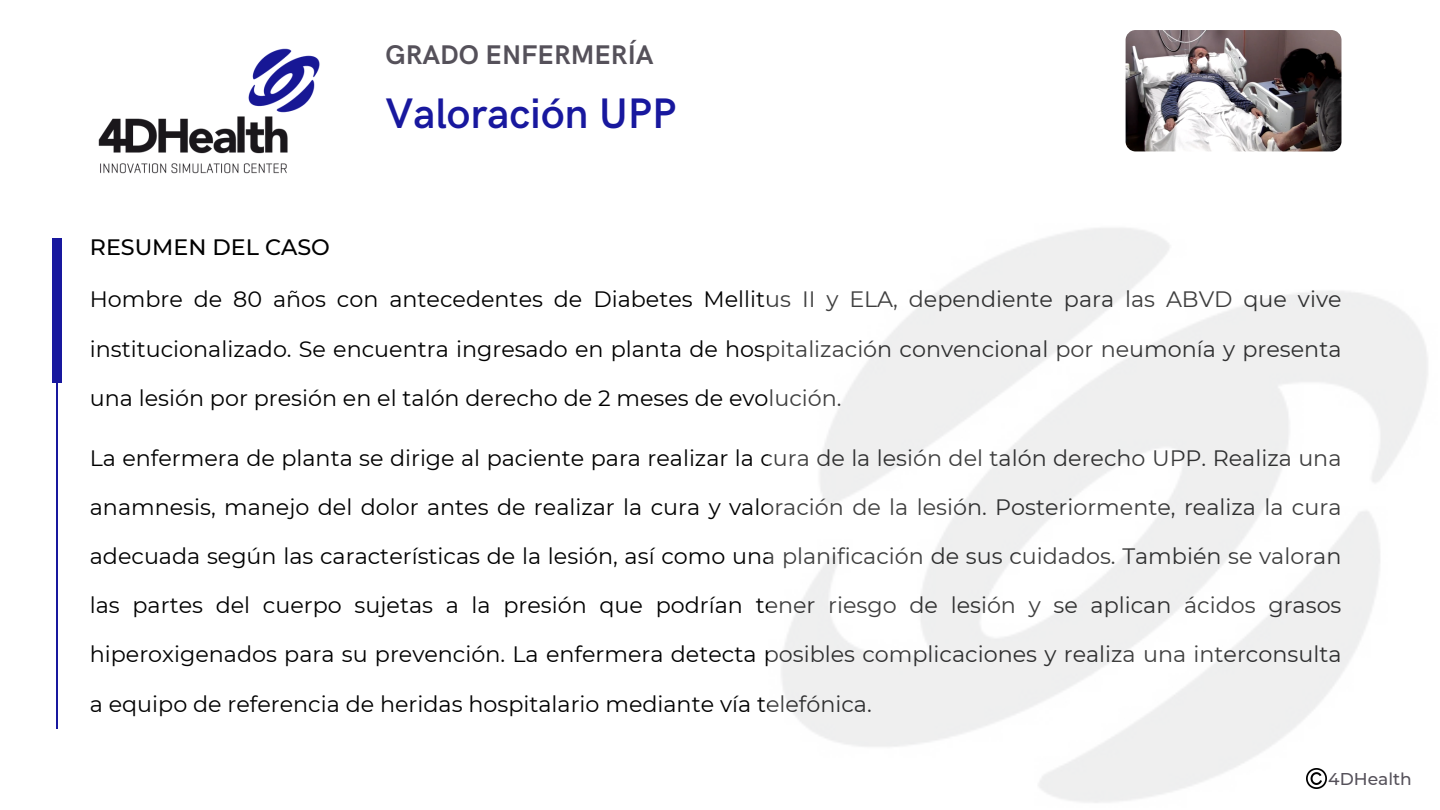
<style>
.page{position:relative;width:1440px;height:810px;background:#fff}
.page>*{position:absolute;margin:0;border:0;box-sizing:border-box;transform-origin:0 0}
.t1{font:600 42.8px "HK Grotesk";color:#18189e}
.t2{font:700 27.1px "HK Grotesk";color:#55515a}
.t3{font:22.3px "Montserrat";color:#000}
.t4{font:500 22.3px "Montserrat";color:#000}
.t5{font:500 17.1px "Montserrat";color:#55515a}
</style>
<div class="page">
<img style="left:98px;top:48px;width:222px;height:126px">
<img style="left:1126px;top:30px;width:215px;height:121px;border-radius:10px">
<img style="left:781px;top:228px;width:647px;height:575px">
<div style="left:52px;top:238px;width:10px;height:145px;background:#18189e"></div>
<hr style="left:56px;top:238px;width:2px;height:491px;background:#18189e">
<img style="left:1306px;top:769px;width:20px;height:20px">
<p class="t2" style="left:385px;top:40px;width:270px">GRADO ENFERMERÍA</p>
<p class="t1" style="left:385px;top:90px;width:292px">Valoración UPP</p>
<h2 class="t4" style="left:90px;top:233px;width:242px">RESUMEN DEL CASO</h2>
<h1 class="t3" style="left:90px;top:286px;width:1253px">Hombre de 80 años con antecedentes de Diabetes Mellitus II y ELA, dependiente para las ABVD que vive</h1>
<h1 class="t3" style="left:90px;top:335px;width:1253px">institucionalizado. Se encuentra ingresado en planta de hospitalización convencional por neumonía y presenta</h1>
<h1 class="t3" style="left:90px;top:384px;width:753px">una lesión por presión en el talón derecho de 2 meses de evolución.</h1>
<p class="t3" style="left:90px;top:444px;width:1253px">La enfermera de planta se dirige al paciente para realizar la cura de la lesión del talón derecho UPP. Realiza una</p>
<p class="t3" style="left:90px;top:493px;width:1253px">anamnesis, manejo del dolor antes de realizar la cura y valoración de la lesión. Posteriormente, realiza la cura</p>
<p class="t3" style="left:90px;top:543px;width:1253px">adecuada según las características de la lesión, así como una planificación de sus cuidados. También se valoran</p>
<p class="t3" style="left:90px;top:592px;width:1253px">las partes del cuerpo sujetas a la presión que podrían tener riesgo de lesión y se aplican ácidos grasos</p>
<p class="t3" style="left:90px;top:641px;width:1253px">hiperoxigenados para su prevención. La enfermera detecta posibles complicaciones y realiza una interconsulta</p>
<p class="t3" style="left:90px;top:690px;width:784px">a equipo de referencia de heridas hospitalario mediante vía telefónica.</p>
<h4 class="t5" style="left:1328px;top:769px;width:85px">4DHealth</h4>
</div>
